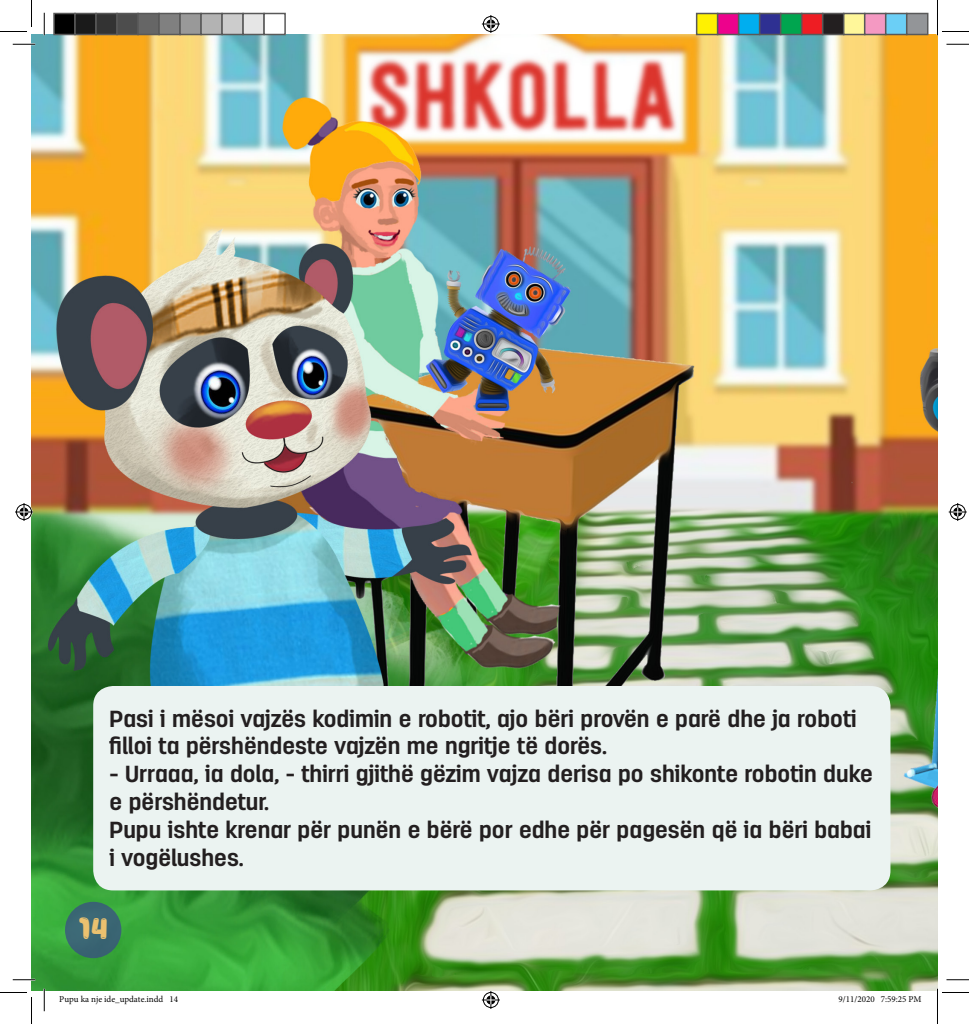
<style>
.page{position:relative;width:969px;height:1024px;background:#fff}
.page>*{position:absolute;margin:0;border:0;box-sizing:border-box;transform-origin:0 0}
.t1{font:33.15px "Clarence Alt Shine";color:#ebc16f}
.t2{font:700 23.25px/27.9px "Antartida";color:#231f20}
.t3{font:9px "Minion Pro";color:#000}
</style>
<div class="page">
<img style="left:32px;top:34px;width:905px;height:956px">
<div style="left:65px;top:902px;width:56px;height:56px;background:#3a6674;border-radius:50%"></div>
<div style="left:93px;top:686px;width:797px;height:204px;background:#ebf3f1;border-radius:20px"></div>
<hr style="left:13px;top:43px;width:22px;height:2px;background:#fff">
<hr style="left:13px;top:979px;width:22px;height:2px;background:#fff">
<hr style="left:43px;top:13px;width:2px;height:22px;background:#fff">
<hr style="left:43px;top:989px;width:2px;height:22px;background:#fff">
<hr style="left:936px;top:13px;width:2px;height:22px;background:#fff">
<hr style="left:936px;top:989px;width:2px;height:22px;background:#fff">
<svg style="left:13px;top:44px;width:22px;height:1px"></svg>
<svg style="left:946px;top:44px;width:23px;height:1px"></svg>
<svg style="left:13px;top:979px;width:22px;height:1px"></svg>
<svg style="left:946px;top:979px;width:23px;height:1px"></svg>
<svg style="left:44px;top:13px;width:1px;height:22px"></svg>
<svg style="left:44px;top:989px;width:1px;height:22px"></svg>
<svg style="left:0;top:0;width:32px;height:32px"></svg>
<svg style="left:0;top:992px;width:32px;height:32px"></svg>
<svg style="left:937px;top:0;width:32px;height:35px"></svg>
<svg style="left:937px;top:989px;width:32px;height:35px"></svg>
<svg style="left:482px;top:15px;width:18px;height:18px"></svg>
<svg style="left:482px;top:991px;width:18px;height:18px"></svg>
<svg style="left:15px;top:503px;width:18px;height:18px"></svg>
<svg style="left:948px;top:503px;width:18px;height:18px"></svg>
<div style="left:54px;top:14px;width:21px;height:21px;background:#000"></div>
<div style="left:53px;top:13px;width:23px;height:22px;border:2px solid #595959"></div>
<div style="left:75px;top:14px;width:21px;height:21px;background:#1a1a1a"></div>
<div style="left:74px;top:13px;width:23px;height:22px;border:2px solid #595959"></div>
<div style="left:96px;top:14px;width:21px;height:21px;background:#333"></div>
<div style="left:95px;top:13px;width:23px;height:22px;border:2px solid #595959"></div>
<div style="left:117px;top:14px;width:21px;height:21px;background:#4d4d4d"></div>
<div style="left:116px;top:13px;width:23px;height:22px;border:2px solid #595959"></div>
<div style="left:138px;top:14px;width:21px;height:21px;background:#666"></div>
<div style="left:137px;top:13px;width:23px;height:22px;border:2px solid #595959"></div>
<div style="left:159px;top:14px;width:21px;height:21px;background:#808080"></div>
<div style="left:158px;top:13px;width:23px;height:22px;border:2px solid #595959"></div>
<div style="left:180px;top:14px;width:21px;height:21px;background:#999"></div>
<div style="left:179px;top:13px;width:23px;height:22px;border:2px solid #595959"></div>
<div style="left:201px;top:14px;width:21px;height:21px;background:#b3b3b3"></div>
<div style="left:200px;top:13px;width:23px;height:22px;border:2px solid #595959"></div>
<div style="left:222px;top:14px;width:21px;height:21px;background:#ccc"></div>
<div style="left:221px;top:13px;width:23px;height:22px;border:2px solid #595959"></div>
<div style="left:243px;top:14px;width:21px;height:21px;background:#e6e6e6"></div>
<div style="left:242px;top:13px;width:23px;height:22px;border:2px solid #595959"></div>
<div style="left:263px;top:13px;width:23px;height:22px;border:2px solid #595959"></div>
<div style="left:696px;top:14px;width:21px;height:21px;background:#fff101"></div>
<div style="left:696px;top:13px;width:22px;height:22px;border:2px solid #595959"></div>
<div style="left:717px;top:14px;width:21px;height:21px;background:#ed028c"></div>
<div style="left:717px;top:13px;width:22px;height:22px;border:2px solid #595959"></div>
<div style="left:738px;top:14px;width:21px;height:21px;background:#00aeef"></div>
<div style="left:738px;top:13px;width:22px;height:22px;border:2px solid #595959"></div>
<div style="left:759px;top:14px;width:21px;height:21px;background:#2e3092"></div>
<div style="left:759px;top:13px;width:22px;height:22px;border:2px solid #595959"></div>
<div style="left:780px;top:14px;width:21px;height:21px;background:#00a54f"></div>
<div style="left:780px;top:13px;width:22px;height:22px;border:2px solid #595959"></div>
<div style="left:801px;top:14px;width:21px;height:21px;background:#ee1d23"></div>
<div style="left:801px;top:13px;width:22px;height:22px;border:2px solid #595959"></div>
<div style="left:822px;top:14px;width:21px;height:21px;background:#231f20"></div>
<div style="left:822px;top:13px;width:22px;height:22px;border:2px solid #595959"></div>
<div style="left:843px;top:14px;width:21px;height:21px;background:#fff79a"></div>
<div style="left:843px;top:13px;width:22px;height:22px;border:2px solid #595959"></div>
<div style="left:864px;top:14px;width:21px;height:21px;background:#f499c2"></div>
<div style="left:864px;top:13px;width:22px;height:22px;border:2px solid #595959"></div>
<div style="left:885px;top:14px;width:21px;height:21px;background:#6bcff6"></div>
<div style="left:885px;top:13px;width:22px;height:22px;border:2px solid #595959"></div>
<div style="left:906px;top:14px;width:21px;height:21px;background:#939598"></div>
<div style="left:906px;top:13px;width:22px;height:22px;border:2px solid #595959"></div>
<svg style="left:880px;top:953px;width:42px;height:38px;background:#499230"></svg>
<p class="t2" style="left:109px;top:705px;width:749px">Pasi i mësoi vajzës kodimin e robotit, ajo bëri provën e parë dhe ja roboti filloi ta përshëndeste vajzën me ngritje të dorës.</p>
<p class="t2" style="left:109px;top:760px;width:764px">- Urraaa, ia dola, - thirri gjithë gëzim vajza derisa po shikonte robotin duke e përshëndetur.</p>
<p class="t2" style="left:109px;top:816px;width:763px">Pupu ishte krenar për punën e bërë por edhe për pagesën që ia bëri babai i vogëlushes.</p>
<p class="t1" style="left:79px;top:908px;width:31px">14</p>
<p class="t3" style="left:59px;top:993px;width:120px">Pupu ka nje ide_update.indd 14</p>
<p class="t3" style="left:838px;top:993px;width:85px">9/11/2020 7:59:25 PM</p>
</div>
